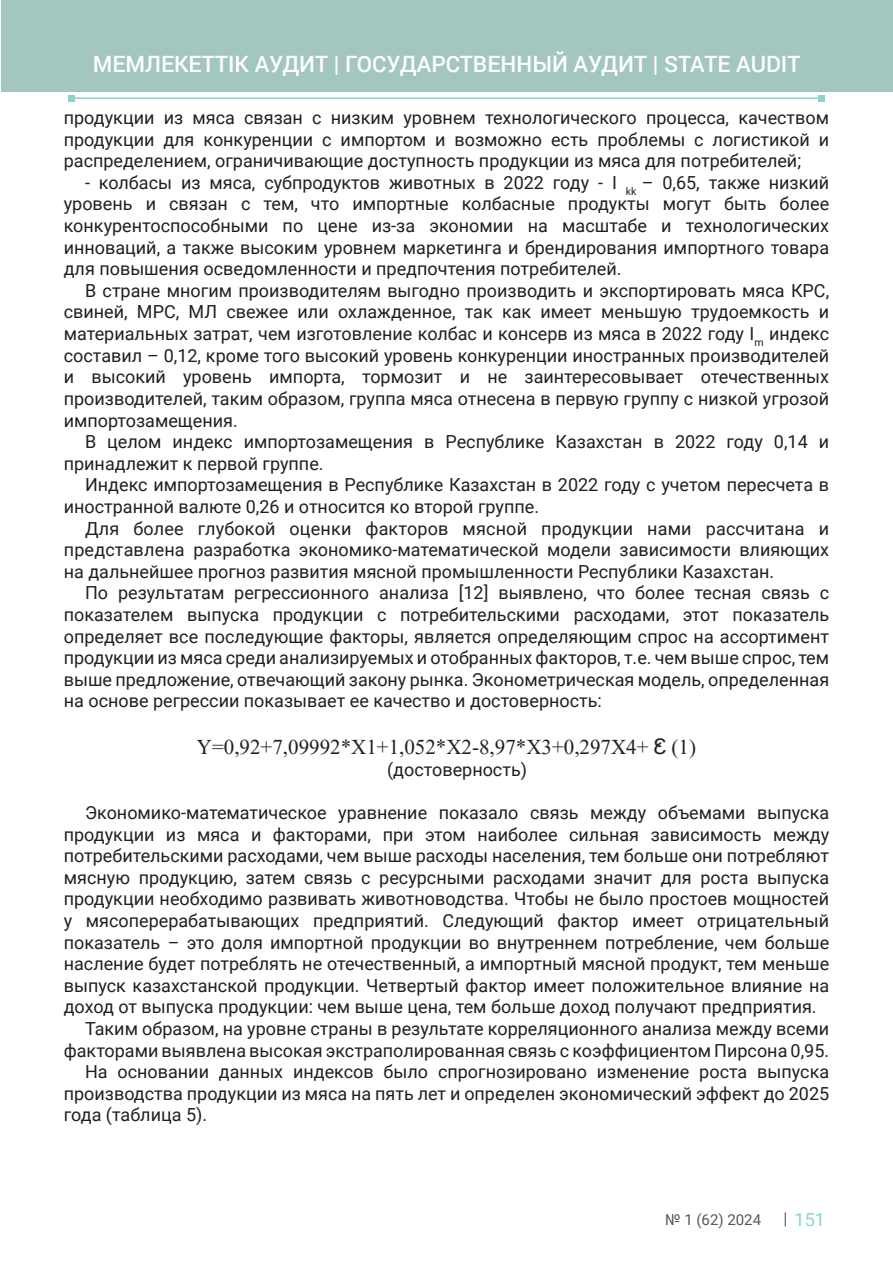
<style>
.page{position:relative;width:893px;height:1263px;background:#fff}
.page>*{position:absolute;margin:0;border:0;box-sizing:border-box;transform-origin:0 0}
.t1{font:500 22.5px "Roboto";color:#fff}
.t2{font:21px "Times New Roman";color:#231f20}
.Текст{font:18px/21.6px "Roboto";color:#231f20;text-align:justify}
.t3{font:18px "Roboto";color:#8ad2ce}
.t4{font:15px "Roboto";color:#57585a}
.s1{font-family:"Tahoma"}
</style>
<div class="page">
<hr style="left:71px;top:97px;width:748px;height:2px;background:#8ad2ce">
<svg style="left:819px;top:95px;width:6px;height:6px"></svg>
<svg style="left:68px;top:95px;width:6px;height:6px"></svg>
<div style="left:1px;top:0;width:892px;height:92px;background:#a4c6c1"></div>
<svg style="left:785px;top:1212px;width:1px;height:14px"></svg>
<p class="t1" style="left:93px;top:48px;width:709px">МЕМЛЕКЕТТІК АУДИТ | ГОСУДАРСТВЕННЫЙ АУДИТ | STATE AUDIT</p>
<p class="Текст" style="left:64px;top:106px;width:767px">продукции из мяса связан с низким уровнем технологического процесса, качеством продукции для конкуренции с импортом и возможно есть проблемы с логистикой и распределением, ограничивающие доступность продукции из мяса для потребителей;</p>
<p class="Текст" style="left:64px;top:171px;width:767px;text-indent:21px">- колбасы из мяса, субпродуктов животных в 2022 году - I <sub>kk</sub> – 0,65, также низкий уровень и связан с тем, что импортные колбасные продукты могут быть более конкурентоспособными по цене из-за экономии на масштабе и технологических инноваций, а также высоким уровнем маркетинга и брендирования импортного товара для повышения осведомленности и предпочтения потребителей.</p>
<p class="Текст" style="left:64px;top:279px;width:767px;text-indent:21px">В стране многим производителям выгодно производить и экспортировать мяса КРС, свиней, МРС, МЛ свежее или охлажденное, так как имеет меньшую трудоемкость и материальных затрат, чем изготовление колбас и консерв из мяса в 2022 году I<sub>m</sub> индекс составил – 0,12, кроме того высокий уровень конкуренции иностранных производителей и высокий уровень импорта, тормозит и не заинтересовывает отечественных производителей, таким образом, группа мяса отнесена в первую группу с низкой угрозой импортозамещения.</p>
<p class="Текст" style="left:64px;top:430px;width:767px;text-indent:21px">В целом индекс импортозамещения в Республике Казахстан в 2022 году 0,14 и принадлежит к первой группе.</p>
<p class="Текст" style="left:64px;top:473px;width:767px;text-indent:21px">Индекс импортозамещения в Республике Казахстан в 2022 году с учетом пересчета в иностранной валюте 0,26 и относится ко второй группе.</p>
<p class="Текст" style="left:64px;top:517px;width:767px;text-indent:21px">Для более глубокой оценки факторов мясной продукции нами рассчитана и представлена разработка экономико-математической модели зависимости влияющих на дальнейшее прогноз развития мясной промышленности Республики Казахстан.</p>
<p class="Текст" style="left:64px;top:581px;width:767px;text-indent:21px">По результатам регрессионного анализа [12] выявлено, что более тесная связь с показателем выпуска продукции с потребительскими расходами, этот показатель определяет все последующие факторы, является определяющим спрос на ассортимент продукции из мяса среди анализируемых и отобранных факторов, т.е. чем выше спрос, тем выше предложение, отвечающий закону рынка. Эконометрическая модель, определенная на основе регрессии показывает ее качество и достоверность:</p>
<p class="t2" style="left:197px;top:732px;width:501px">Y=0,92+7,09992*Х1+1,052*X2-8,97*X3+0,297Х4+ <span class="s1">Ꜫ</span> (1)</p>
<p class="Текст" style="left:387px;top:758px;width:141px">(достоверность)</p>
<p class="Текст" style="left:64px;top:801px;width:767px;text-indent:21px">Экономико-математическое уравнение показало связь между объемами выпуска продукции из мяса и факторами, при этом наиболее сильная зависимость между потребительскими расходами, чем выше расходы населения, тем больше они потребляют мясную продукцию, затем связь с ресурсными расходами значит для роста выпуска продукции необходимо развивать животноводства. Чтобы не было простоев мощностей у мясоперерабатывающих предприятий. Следующий фактор имеет отрицательный показатель – это доля импортной продукции во внутреннем потребление, чем больше насление будет потреблять не отечественный, а импортный мясной продукт, тем меньше выпуск казахстанской продукции. Четвертый фактор имеет положительное влияние на доход от выпуска продукции: чем выше цена, тем больше доход получают предприятия.</p>
<p class="Текст" style="left:64px;top:1017px;width:767px;text-align:right">Таким образом, на уровне страны в результате корреляционного анализа между всеми факторами выявлена высокая экстраполированная связь с коэффициентом Пирсона 0,95.</p>
<p class="Текст" style="left:64px;top:1060px;width:767px;text-indent:21px">На основании данных индексов было спрогнозировано изменение роста выпуска производства продукции из мяса на пять лет и определен экономический эффект до 2025 года (таблица 5).</p>
<p class="t4" style="left:665px;top:1209px;width:97px">№ 1 (62) 2024</p>
<p class="t3" style="left:795px;top:1207px;width:32px">151</p>
</div>
